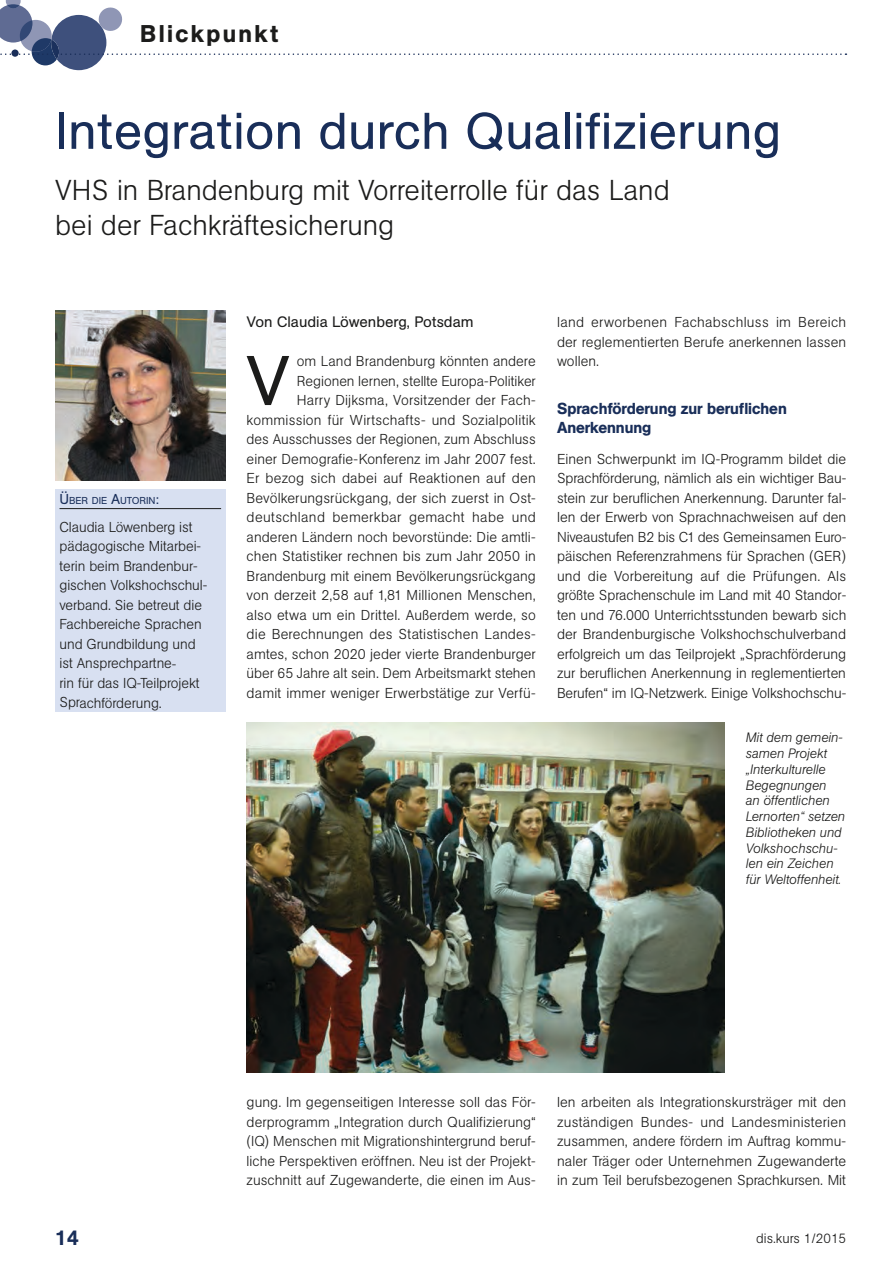
<style>
.page{position:relative;width:893px;height:1263px;background:#fff}
.page>*{position:absolute;margin:0;border:0;box-sizing:border-box;transform-origin:0 0}
.t1{font:69.45px "AG Book Pro";color:#1c1c1b}
.t2{font:51px "AG Book Pro";color:#192e59}
.t3{font:300 28.5px/34.5px "AG Book Pro";color:#1c1c1b}
.t4{font:500 24px "AG Book Pro";letter-spacing:.1em;color:#1c1c1b}
.t5{font:500 21px "AG Book Pro";color:#192e59}
.t6{font:500 15.75px/19.5px "AG Book Pro";letter-spacing:-.005em;color:#192e59}
.t7{font:15px "AG Book Pro";color:#1c1c1b}
.t8{font:300 14.25px/19.5px "AG Book Pro";letter-spacing:.005em;color:#1c1c1b;text-align:justify}
.t9{font:italic 300 13.5px/15.8px "AG Book Pro";letter-spacing:-.005em;color:#1c1c1b}
.t10{font:300 13.5px "AG Book Pro";color:#1c1c1b}
.t11{font:10.05px "AG Book Pro";letter-spacing:-.005em;color:#192e59}
.s1{font-size:14.25px}
</style>
<div class="page">
<div style="left:55px;top:489px;width:170px;height:223px;background:#d8e0f1"></div>
<hr style="left:60px;top:508px;width:161px;height:1px;background:#1c1c1b">
<img style="left:247px;top:723px;width:477px;height:349px">
<img style="left:55px;top:310px;width:170px;height:170px">
<svg style="left:0;top:0;width:846px;height:70px"></svg>
<h3 class="t4" style="left:140px;top:18px;width:140px">Blickpunkt</h3>
<h2 class="t2" style="left:55px;top:98px;width:727px">Integration durch Qualifizierung</h2>
<h3 class="t3" style="left:55px;top:173px;width:616px">VHS in Brandenburg mit Vorreiterrolle für das Land bei der Fachkräftesicherung</h3>
<p class="t11" style="left:60px;top:494px;width:101px"><span class="s1">Ü</span>BER DIE <span class="s1">A</span>UTORIN<span class="s1">:</span></p>
<p class="t8" style="left:60px;top:517px;width:149px;text-align:left">Claudia Löwenberg ist pädagogische Mitarbei&shy;terin beim Brandenbur&shy;gischen Volkshochschul&shy;verband. Sie betreut die<br>Fachbereiche Sprachen und Grundbildung und ist Ansprechpartne-<br>rin für das IQ-Teilprojekt<br>Sprachförderung.</p>
<p class="t7" style="left:247px;top:312px;width:228px">Von Claudia Löwenberg, Potsdam</p>
<h1 class="t1" style="left:246px;top:336px;width:46px">V</h1>
<p class="t8" style="left:247px;top:351px;width:291px;text-align:right">om Land Brandenburg könnten andere Regionen lernen, stellte Europa-Politiker<br>Harry Dijksma, Vorsitzender der Fach&shy;kommission für Wirtschafts- und Sozialpolitik des Ausschusses der Regionen, zum Abschluss einer Demografie-Konferenz im Jahr 2007 fest.<br>Er bezog sich dabei auf Reaktionen auf den Bevölkerungsrückgang, der sich zuerst in Ost&shy;deutschland bemerkbar gemacht habe und anderen Ländern noch bevorstünde: Die amtli&shy;chen Statistiker rechnen bis zum Jahr 2050 in Brandenburg mit einem Bevölkerungsrückgang von derzeit 2,58 auf 1,81 Millionen Menschen, also etwa um ein Drittel. Außerdem werde, so die Berechnungen des Statistischen Landes&shy;amtes, schon 2020 jeder vierte Brandenburger über 65 Jahre alt sein. Dem Arbeitsmarkt stehen damit immer weniger Erwerbstätige zur Verfü-</p>
<p class="t8" style="left:557px;top:312px;width:291px">land erworbenen Fachabschluss im Bereich der reglementierten Berufe anerkennen lassen wollen.</p>
<p class="t6" style="left:557px;top:398px;width:231px">Sprachförderung zur beruflichen<br>Anerkennung</p>
<p class="t8" style="left:557px;top:449px;width:291px">Einen Schwerpunkt im IQ-Programm bildet die Sprachförderung, nämlich als ein wichtiger Bau&shy;stein zur beruflichen Anerkennung. Darunter fal&shy;len der Erwerb von Sprachnachweisen auf den Niveaustufen B2 bis C1 des Gemeinsamen Euro&shy;päischen Referenzrahmens für Sprachen (GER) und die Vorbereitung auf die Prüfungen. Als größte Sprachenschule im Land mit 40 Standor&shy;ten und 76.000 Unterrichtsstunden bewarb sich der Brandenburgische Volkshochschulverband erfolgreich um das Teilprojekt „Sprachförderung zur beruflichen Anerkennung in reglementierten Berufen“ im IQ-Netzwerk. Einige Volkshochschu-</p>
<p class="t9" style="left:745px;top:729px;width:101px">Mit dem gemein&shy;samen Projekt „Interkulturelle<br>Begegnungen<br>an öffentlichen<br>Lernorten“ setzen<br>Bibliotheken und<br>Volkshochschu&shy;len ein Zeichen für Weltoffenheit.</p>
<p class="t8" style="left:247px;top:1092px;width:291px">gung. Im gegenseitigen Interesse soll das För&shy;derprogramm „Integration durch Qualifizierung“ (IQ) Menschen mit Migrationshintergrund beruf&shy;liche Perspektiven eröffnen. Neu ist der Projekt&shy;zuschnitt auf Zugewanderte, die einen im Aus-</p>
<p class="t8" style="left:557px;top:1092px;width:291px">len arbeiten als Integrationskursträger mit den zuständigen Bundes- und Landesministerien zusammen, andere fördern im Auftrag kommu&shy;naler Träger oder Unternehmen Zugewanderte in zum Teil berufsbezogenen Sprachkursen. Mit</p>
<h3 class="t5" style="left:55px;top:1224px;width:25px">14</h3>
<p class="t10" style="left:756px;top:1230px;width:91px">dis.kurs 1/2015</p>
</div>
